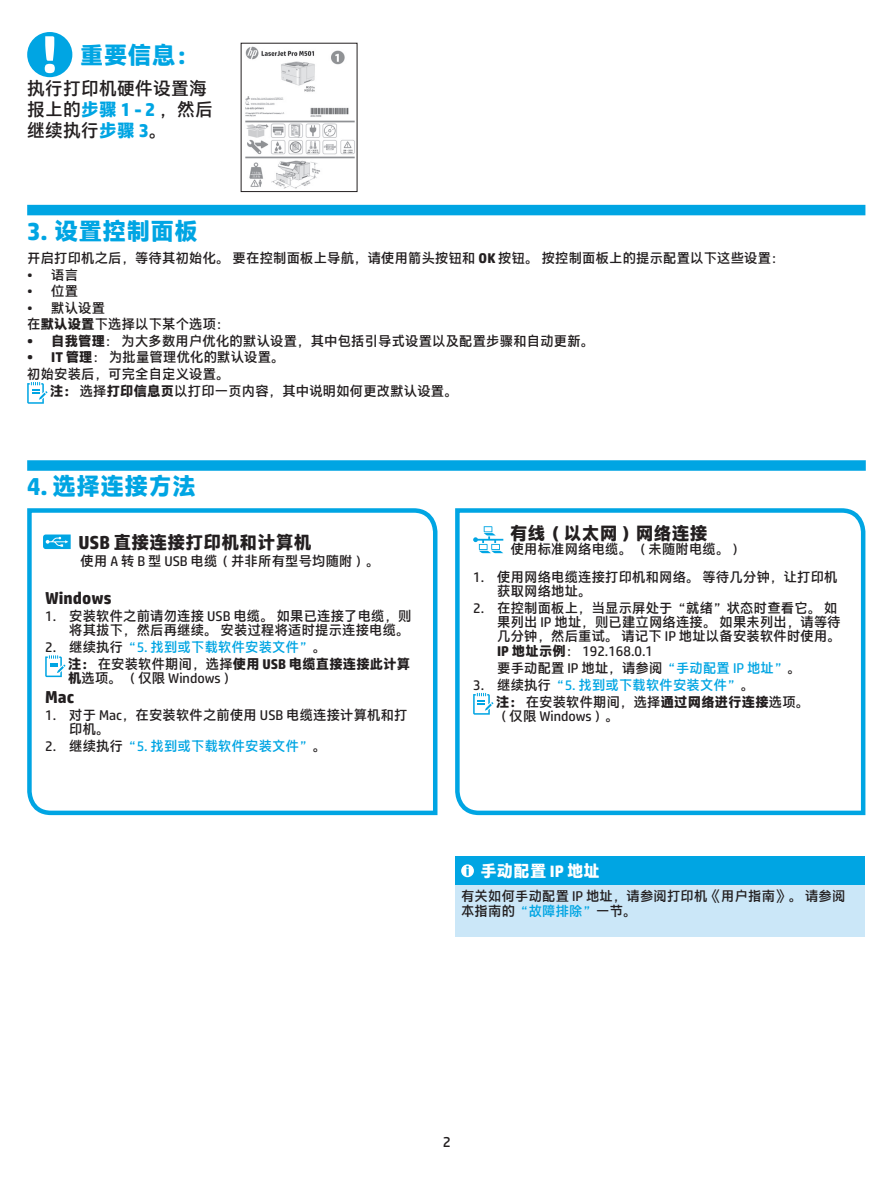
<style>
.page{position:relative;width:893px;height:1189px;background:#fff}
.page>*{position:absolute;margin:0;border:0;box-sizing:border-box;transform-origin:0 0}
.t1{font:700 24px "HP Simplified Hans";color:#00a5e3}
.t2{font:18px/21px "HP Simplified Hans";color:#231f20}
.t3{font:700 18px "HP Simplified Hans";color:#231f20}
.t4{font:700 16.5px "HP Simplified Hans";color:#231f20}
.t5{font:700 16.5px "HP Simplified Hans";color:#fff}
.t6{font:15px "HP Simplified";color:#231f20}
.t7{font:13.5px/14.2px "HP Simplified Hans";color:#231f20}
.t8{font:13.5px "HP Simplified Hans";color:#00a5e3}
.s1{font-weight:700;color:#00a5e3}
.s2{font-weight:700}
.s3{font-family:"HP Simplified"}
.s4{font-family:"HP Simplified";font-weight:700}
.s5{color:#00a5e3}
.s6{color:#231f20}
</style>
<div class="page">
<div style="left:27px;top:205px;width:838px;height:10px;background:#00a5e3"></div>
<div style="left:27px;top:460px;width:838px;height:11px;background:#00a5e3"></div>
<div style="left:27px;top:32px;width:45px;height:45px;background:#00a5e3;border-radius:50%"></div>
<svg style="left:45px;top:36px;width:10px;height:37px"></svg>
<svg style="left:27px;top:508px;width:411px;height:308px"></svg>
<div style="left:455px;top:855px;width:409px;height:30px;background:#00a5e3"></div>
<div style="left:455px;top:885px;width:409px;height:51px;background:#cbe7f8"></div>
<svg style="left:461px;top:864px;width:13px;height:13px"></svg>
<svg style="left:455px;top:508px;width:411px;height:308px"></svg>
<svg style="left:27px;top:382px;width:20px;height:22px"></svg>
<svg style="left:43px;top:534px;width:28px;height:15px"></svg>
<img style="left:245px;top:46px;width:110px;height:143px">
<h1 class="t1" style="left:80px;top:42px;width:121px">重要信息：</h1>
<h2 class="t2" style="left:27px;top:78px;width:187px">执行打印机硬件设置海报上的<span class="s1">步骤 1 - 2</span> ，然后继续执行<span class="s1">步骤 3</span>。</h2>
<h1 class="t1" style="left:27px;top:217px;width:173px">3. 设置控制面板</h1>
<p class="t7" style="left:27px;top:251px;width:759px">开启打印机之后，等待其初始化。 要在控制面板上导航，请使用箭头按钮和 <span class="s2">OK</span> 按钮。 按控制面板上的提示配置以下这些设置：</p>
<p class="t7" style="left:27px;top:267px;width:53px"><span class="s3">•</span> 语言</p>
<p class="t7" style="left:27px;top:284px;width:53px"><span class="s3">•</span> 位置</p>
<p class="t7" style="left:27px;top:299px;width:204px;line-height:16.6px"><span class="s3">•</span> 默认设置<br>在<span class="s2">默认设置</span>下选择以下某个选项：</p>
<p class="t7" style="left:27px;top:334px;width:568px"><span class="s4">•</span> <span class="s2">自我管理</span>： 为大多数用户优化的默认设置，其中包括引导式设置以及配置步骤和自动更新。</p>
<p class="t7" style="left:27px;top:349px;width:259px;line-height:16.6px"><span class="s4">•</span> <span class="s2">IT 管理</span>： 为批量管理优化的默认设置。初始安装后，可完全自定义设置。</p>
<p class="t7" style="left:50px;top:384px;width:409px"><span class="s2">注：</span> 选择<span class="s2">打印信息页</span>以打印一页内容，其中说明如何更改默认设置。</p>
<h1 class="t1" style="left:27px;top:472px;width:171px">4. 选择连接方法</h1>
<h2 class="t3" style="left:78px;top:532px;width:235px">USB 直接连接打印机和计算机</h2>
<p class="t7" style="left:81px;top:554px;width:300px">使用 A 转 B 型 USB 电缆（并非所有型号均随附）。</p>
<p class="t4" style="left:45px;top:588px;width:68px">Windows</p>
<p class="t7" style="left:45px;top:609px;width:368px;text-align:right">1. 安装软件之前请勿连接 USB 电缆。 如果已连接了电缆，则将其拔下，然后再继续。 安装过程将适时提示连接电缆。</p>
<p class="t7" style="left:68px;top:638px;width:344px;line-height:17px;text-indent:-23px">2. 继续执行<span class="s5">“5. 找到或下载软件安装文件”</span>。<br><span class="s2">注：</span> 在安装软件期间，选择<span class="s2">使用 USB 电缆直接连接此计算</span></p>
<p class="t7" style="left:68px;top:671px;width:168px"><span class="s2">机</span>选项。 （仅限 Windows）</p>
<p class="t4" style="left:45px;top:687px;width:31px">Mac</p>
<p class="t7" style="left:69px;top:707px;width:340px;text-indent:-24px">1. 对于 Mac，在安装软件之前使用 USB 电缆连接计算机和打印机。</p>
<p class="t8" style="left:45px;top:738px;width:282px"><span class="s6">2. 继续执行</span>“5. 找到或下载软件安装文件”<span class="s6">。</span></p>
<h2 class="t3" style="left:510px;top:522px;width:199px">有线（以太网）网络连接</h2>
<p class="t7" style="left:510px;top:542px;width:234px">使用标准网络电缆。 （未随附电缆。）</p>
<p class="t7" style="left:497px;top:569px;width:342px;text-indent:-24px">1. 使用网络电缆连接打印机和网络。 等待几分钟，让打印机获取网络地址。</p>
<p class="t7" style="left:497px;top:601px;width:345px;text-indent:-24px">2. 在控制面板上，当显示屏处于“就绪”状态时查看它。 如果列出 IP 地址，则已建立网络连接。 如果未列出，请等待几分钟，然后重试。 请记下 IP 地址以备安装软件时使用。<br><span class="s2">IP 地址示例</span>： 192.168.0.1</p>
<p class="t7" style="left:497px;top:660px;width:305px">要手动配置 IP 地址，请参阅<span class="s5">“手动配置 IP 地址”</span>。</p>
<p class="t7" style="left:496px;top:676px;width:315px;line-height:17px;text-indent:-23px">3. 继续执行<span class="s5">“5. 找到或下载软件安装文件”</span>。<br><span class="s2">注：</span> 在安装软件期间，选择<span class="s2">通过网络进行连接</span>选项。</p>
<p class="t7" style="left:496px;top:709px;width:124px">（仅限 Windows）。</p>
<p class="t5" style="left:480px;top:861px;width:121px">手动配置 <span class="s3">IP</span> 地址</p>
<p class="t7" style="left:461px;top:889px;width:386px">有关如何手动配置 IP 地址，请参阅打印机《用户指南》。 请参阅本指南的<span class="s5">“故障排除”</span>一节。</p>
<p class="t6" style="left:443px;top:1131px;width:10px">2</p>
</div>
